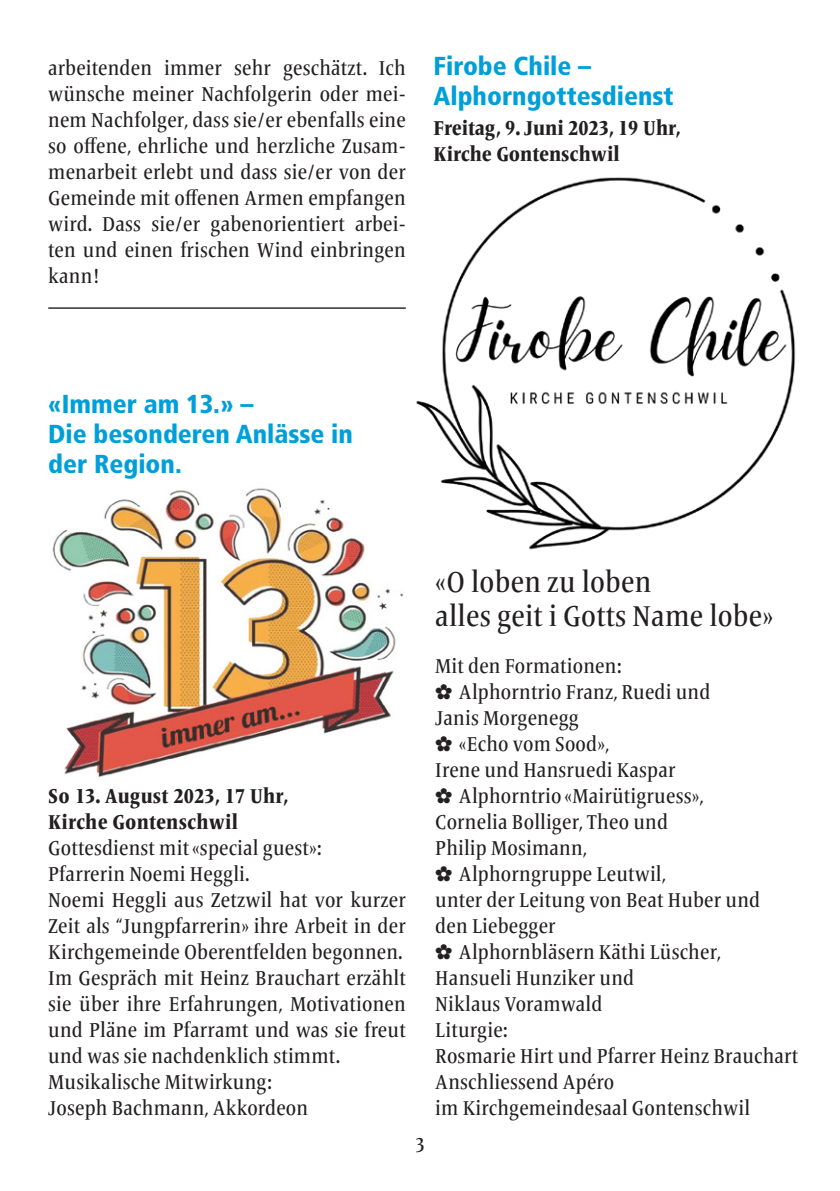
<style>
.page{position:relative;width:840px;height:1191px;background:#fff}
.page>*{position:absolute;margin:0;border:0;box-sizing:border-box;transform-origin:0 0}
.Grundtext{font:500 condensed 30px "Frutiger Serif LT Pro";letter-spacing:.01em;color:#231f20}
.Titel{font:900 condensed 26px "Frutiger LT Std";color:#009fda}
.Grundtext-2{font:500 condensed 21px/26px "Frutiger Serif LT Pro";letter-spacing:.01em;color:#231f20;text-align:justify}
.Titel-2{font:21px "Frutiger Serif LT Pro Hvy Cn";color:#231f20}
.Grundtext-3{font:21px "Frutiger Serif LT Pro Hvy Cn";letter-spacing:.01em;color:#231f20}
</style>
<div class="page">
<img style="left:416px;top:177px;width:380px;height:373px">
<hr style="left:48px;top:307px;width:357px;height:2px;background:#231f20">
<img style="left:52px;top:488px;width:352px;height:290px">
<p class="Grundtext-2" style="left:48px;top:55px;width:359px">arbeitenden immer sehr geschätzt. Ich wünsche meiner Nachfolgerin oder mei&shy;nem Nachfolger, dass sie/er ebenfalls eine so offene, ehrliche und herzliche Zusam&shy;menarbeit erlebt und dass sie/er von der Gemeinde mit offenen Armen empfangen wird. Dass sie/er gabenorientiert arbei&shy;ten und einen frischen Wind einbringen kann!</p>
<p class="Titel" style="left:433px;top:50px;width:159px">Firobe Chile –</p>
<p class="Titel" style="left:433px;top:80px;width:241px">Alphorngottesdienst</p>
<p class="Titel-2" style="left:433px;top:115px;width:248px">Freitag, 9. Juni 2023, 19 Uhr,</p>
<p class="Titel-2" style="left:433px;top:141px;width:187px">Kirche Gontenschwil</p>
<p class="Titel" style="left:48px;top:388px;width:206px">«Immer am 13.» –</p>
<p class="Titel" style="left:48px;top:418px;width:306px">Die besonderen Anlässe in</p>
<p class="Titel" style="left:48px;top:448px;width:135px">der Region.</p>
<p class="Grundtext-3" style="left:48px;top:783px;width:241px">So 13. August 2023, 17 Uhr,</p>
<p class="Grundtext-3" style="left:48px;top:809px;width:191px">Kirche Gontenschwil</p>
<p class="Grundtext-2" style="left:48px;top:835px;width:275px">Gottesdienst mit «special guest»:</p>
<p class="Grundtext-2" style="left:48px;top:861px;width:203px">Pfarrerin Noemi Heggli.</p>
<p class="Grundtext-2" style="left:48px;top:887px;width:359px">Noemi Heggli aus Zetzwil hat vor kurzer Zeit als “Jungpfarrerin» ihre Arbeit in der Kirchgemeinde Oberentfelden begonnen.</p>
<p class="Grundtext-2" style="left:48px;top:965px;width:359px">Im Gespräch mit Heinz Brauchart erzählt sie über ihre Erfahrungen, Motivationen und Pläne im Pfarramt und was sie freut und was sie nachdenklich stimmt.</p>
<p class="Grundtext-2" style="left:48px;top:1069px;width:226px">Musikalische Mitwirkung:</p>
<p class="Grundtext-2" style="left:48px;top:1095px;width:261px">Joseph Bachmann, Akkordeon</p>
<p class="Grundtext-2" style="left:415px;top:1131px;width:11px">3</p>
<p class="Grundtext" style="left:435px;top:564px;width:217px">«O loben zu loben</p>
<p class="Grundtext" style="left:435px;top:598px;width:339px">alles geit i Gotts Name lobe»</p>
<p class="Grundtext-2" style="left:435px;top:653px;width:188px">Mit den Formationen:</p>
<p class="Grundtext-2" style="left:435px;top:679px;width:276px">✿ Alphorntrio Franz, Ruedi und</p>
<p class="Grundtext-2" style="left:435px;top:705px;width:145px">Janis Morgenegg</p>
<p class="Grundtext-2" style="left:435px;top:731px;width:176px">✿ «Echo vom Sood»,</p>
<p class="Grundtext-2" style="left:435px;top:757px;width:242px">Irene und Hansruedi Kaspar</p>
<p class="Grundtext-2" style="left:435px;top:783px;width:270px">✿ Alphorntrio «Mairütigruess»,</p>
<p class="Grundtext-2" style="left:435px;top:809px;width:234px">Cornelia Bolliger, Theo und</p>
<p class="Grundtext-2" style="left:435px;top:835px;width:153px">Philip Mosimann,</p>
<p class="Grundtext-2" style="left:435px;top:861px;width:232px">✿ Alphorngruppe Leutwil,</p>
<p class="Grundtext-2" style="left:435px;top:887px;width:326px">unter der Leitung von Beat Huber und</p>
<p class="Grundtext-2" style="left:435px;top:913px;width:122px">den Liebegger</p>
<p class="Grundtext-2" style="left:435px;top:939px;width:287px">✿ Alphornbläsern Käthi Lüscher,</p>
<p class="Grundtext-2" style="left:435px;top:965px;width:200px">Hansueli Hunziker und</p>
<p class="Grundtext-2" style="left:435px;top:991px;width:168px">Niklaus Voramwald</p>
<p class="Grundtext-2" style="left:435px;top:1017px;width:74px">Liturgie:</p>
<p class="Grundtext-2" style="left:435px;top:1043px;width:364px">Rosmarie Hirt und Pfarrer Heinz Brauchart</p>
<p class="Grundtext-2" style="left:435px;top:1069px;width:180px">Anschliessend Apéro</p>
<p class="Grundtext-2" style="left:435px;top:1095px;width:316px">im Kirchgemeindesaal Gontenschwil</p>
</div>
